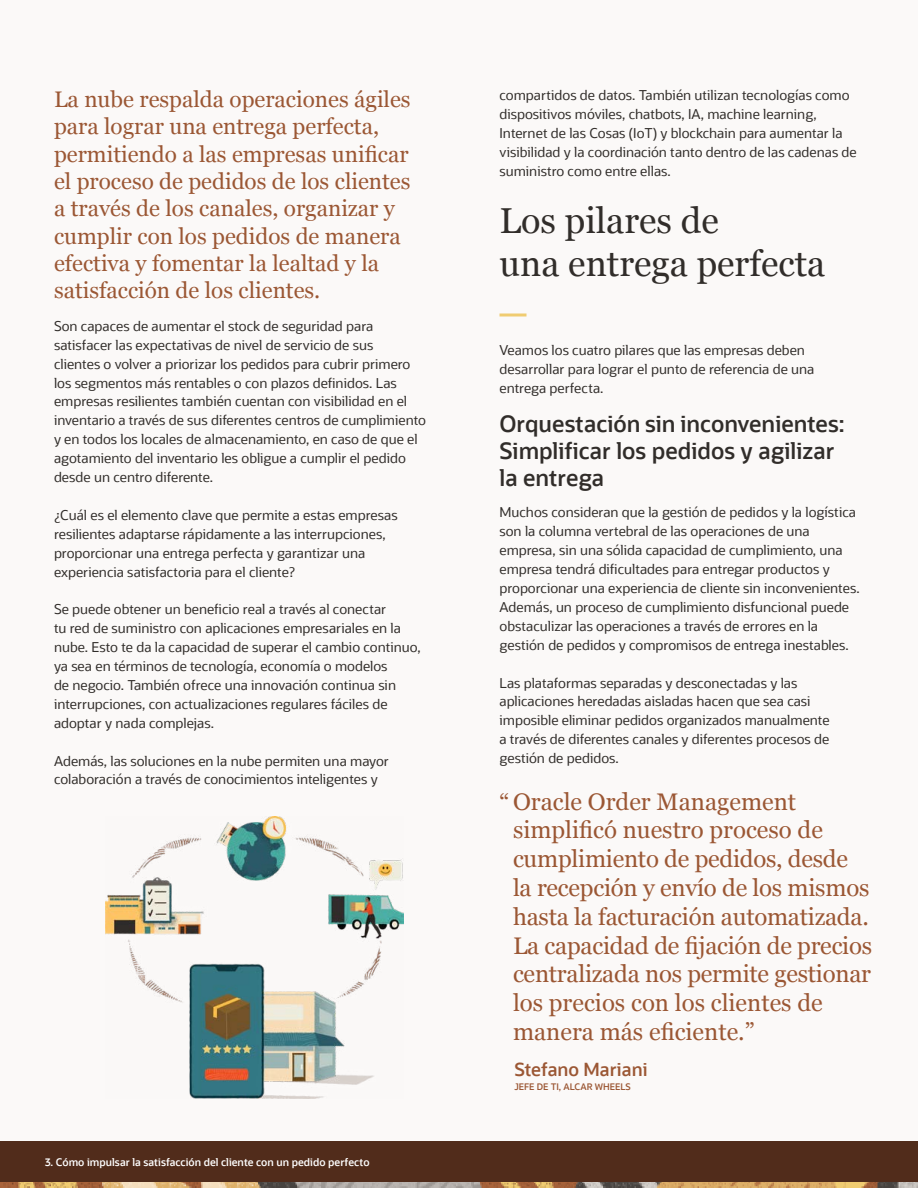
<style>
.page{position:relative;width:918px;height:1188px;background:#fff}
.page>*{position:absolute;margin:0;border:0;box-sizing:border-box;transform-origin:0 0}
.t1{font:36px "Georgia";color:#312d2a}
.t2{font:24px/28.8px "Georgia";letter-spacing:-.01em;color:#9b5734}
.t3{font:22.5px/27.3px "Georgia";color:#9b5734}
.t4{font:600 22.5px/27px "Oracle Sans";color:#312d2a}
.t5{font:600 18px "Oracle Sans";color:#9b5734}
.t6{font:13.5px/18.9px "Oracle Sans";color:#312d2a}
.t7{font:600 10.5px "Oracle Sans";color:#fff}
.t8{font:600 9px "Oracle Sans";color:#9b5734}
</style>
<div class="page">
<div style="left:1px;top:0;width:917px;height:1188px;background:#fbf9f8"></div>
<img style="left:106px;top:817px;width:298px;height:281px">
<div style="left:0;top:1142px;width:918px;height:40px;background:#512c1b"></div>
<img style="left:0;top:1182px;width:918px;height:6px">
<div style="left:500px;top:314px;width:26px;height:2px;border:2px solid #f0cc71"></div>
<p class="t3" style="left:54px;top:85px;width:358px">La nube respalda operaciones ágiles para lograr una entrega perfecta, permitiendo a las empresas unificar el proceso de pedidos de los clientes a través de los canales, organizar y cumplir con los pedidos de manera efectiva y fomentar la lealtad y la satisfacción de los clientes.</p>
<p class="t6" style="left:54px;top:317px;width:374px">Son capaces de aumentar el stock de seguridad para satisfacer las expectativas de nivel de servicio de sus<br>clientes o volver a priorizar los pedidos para cubrir primero los segmentos más rentables o con plazos definidos. Las empresas resilientes también cuentan con visibilidad en el inventario a través de sus diferentes centros de cumplimiento y en todos los locales de almacenamiento, en caso de que el agotamiento del inventario les obligue a cumplir el pedido desde un centro diferente.</p>
<p class="t6" style="left:54px;top:506px;width:345px">¿Cuál es el elemento clave que permite a estas empresas resilientes adaptarse rápidamente a las interrupciones, proporcionar una entrega perfecta y garantizar una experiencia satisfactoria para el cliente?</p>
<p class="t6" style="left:54px;top:600px;width:334px">Se puede obtener un beneficio real a través al conectar</p>
<p class="t6" style="left:54px;top:619px;width:368px">tu red de suministro con aplicaciones empresariales en la nube. Esto te da la capacidad de superar el cambio continuo, ya sea en términos de tecnología, economía o modelos<br>de negocio. También ofrece una innovación continua sin interrupciones, con actualizaciones regulares fáciles de adoptar y nada complejas.</p>
<p class="t6" style="left:54px;top:751px;width:336px">Además, las soluciones en la nube permiten una mayor colaboración a través de conocimientos inteligentes y</p>
<p class="t7" style="left:45px;top:1156px;width:326px">3. Cómo impulsar la satisfacción del cliente con un pedido perfecto</p>
<p class="t6" style="left:500px;top:86px;width:359px">compartidos de datos. También utilizan tecnologías como dispositivos móviles, chatbots, IA, machine learning, Internet de las Cosas (IoT) y blockchain para aumentar la visibilidad y la coordinación tanto dentro de las cadenas de suministro como entre ellas.</p>
<p class="t1" style="left:500px;top:194px;width:221px">Los pilares de</p>
<p class="t1" style="left:500px;top:237px;width:327px">una entrega perfecta</p>
<p class="t6" style="left:500px;top:341px;width:316px">Veamos los cuatro pilares que las empresas deben desarrollar para lograr el punto de referencia de una entrega perfecta.</p>
<p class="t4" style="left:500px;top:411px;width:347px">Orquestación sin inconvenientes:<br>Simplificar los pedidos y agilizar la entrega</p>
<p class="t6" style="left:500px;top:503px;width:362px">Muchos consideran que la gestión de pedidos y la logística son la columna vertebral de las operaciones de una empresa, sin una sólida capacidad de cumplimiento, una empresa tendrá dificultades para entregar productos y proporcionar una experiencia de cliente sin inconvenientes.<br>Además, un proceso de cumplimiento disfuncional puede obstaculizar las operaciones a través de errores en la gestión de pedidos y compromisos de entrega inestables.</p>
<p class="t6" style="left:500px;top:673px;width:332px">Las plataformas separadas y desconectadas y las aplicaciones heredadas aisladas hacen que sea casi imposible eliminar pedidos organizados manualmente a través de diferentes canales y diferentes procesos de gestión de pedidos.</p>
<p class="t2" style="left:513px;top:786px;width:361px;text-indent:-14px">“Oracle Order Management simplificó nuestro proceso de cumplimiento de pedidos, desde la recepción y envío de los mismos hasta la facturación automatizada.<br>La capacidad de fijación de precios centralizada nos permite gestionar los precios con los clientes de manera más eficiente.”</p>
<p class="t5" style="left:514px;top:1058px;width:135px">Stefano Mariani</p>
<p class="t8" style="left:514px;top:1081px;width:118px">JEFE DE TI, ALCAR WHEELS</p>
</div>
